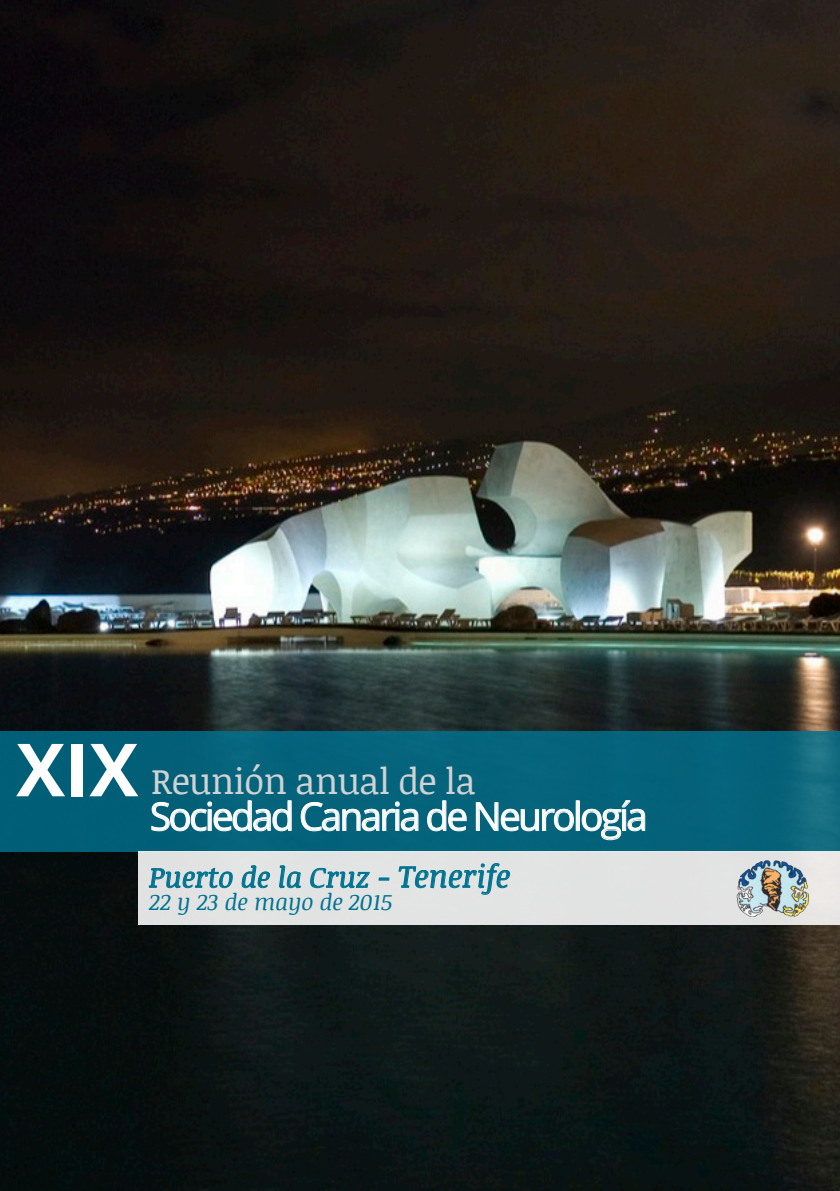
<style>
.page{position:relative;width:840px;height:1191px;background:#fff}
.page>*{position:absolute;margin:0;border:0;box-sizing:border-box;transform-origin:0 0}
.Paragraph_Style_1{font:700 73.4px "Open Sans";color:#fff}
.Paragraph_Style_1-2{font:38.6px "Open Sans";letter-spacing:-.07em;color:#fff}
.Paragraph_Style_1-3{font:36px "Noticia Text";letter-spacing:-.02em;color:#d1d2d4}
.Paragraph_Style_1-4{font:italic 28.2px "Noticia Text";color:#007391}
.Paragraph_Style_1-5{font:italic 22.6px "Noticia Text";color:#007391}
.s1{font-size:31.2px}
</style>
<div class="page">
<img style="left:0;top:0;width:839px;height:1191px">
<div style="left:0;top:731px;width:839px;height:120px;background:#04627a"></div>
<svg style="left:151px;top:800px;width:141px;height:32px"></svg>
<svg style="left:300px;top:801px;width:118px;height:31px"></svg>
<svg style="left:427px;top:800px;width:40px;height:32px"></svg>
<svg style="left:475px;top:802px;width:99px;height:30px"></svg>
<div style="left:576px;top:801px;width:3px;height:29px;border:1px solid #fff"></div>
<svg style="left:581px;top:800px;width:64px;height:40px"></svg>
<div style="left:138px;top:851px;width:701px;height:73px;background:#e2e3e3"></div>
<svg style="left:148px;top:867px;width:84px;height:21px"></svg>
<svg style="left:241px;top:865px;width:28px;height:23px"></svg>
<svg style="left:279px;top:865px;width:22px;height:23px"></svg>
<svg style="left:310px;top:867px;width:60px;height:21px"></svg>
<svg style="left:378px;top:877px;width:11px;height:3px"></svg>
<svg style="left:398px;top:863px;width:111px;height:32px"></svg>
<img style="left:727px;top:846px;width:88px;height:88px">
<p class="Paragraph_Style_1" style="left:16px;top:718px;width:124px">XIX</p>
<p class="Paragraph_Style_1-3" style="left:151px;top:756px;width:326px">Reunión anual de la</p>
<p class="Paragraph_Style_1-2" style="left:150px;top:790px;width:499px">Sociedad Canaria de Neurología</p>
<p class="Paragraph_Style_1-4" style="left:149px;top:857px;width:362px">Puerto de la Cruz - <span class="s1">Tenerife</span></p>
<p class="Paragraph_Style_1-5" style="left:149px;top:885px;width:245px">22 y 23 de mayo de 2015</p>
</div>
